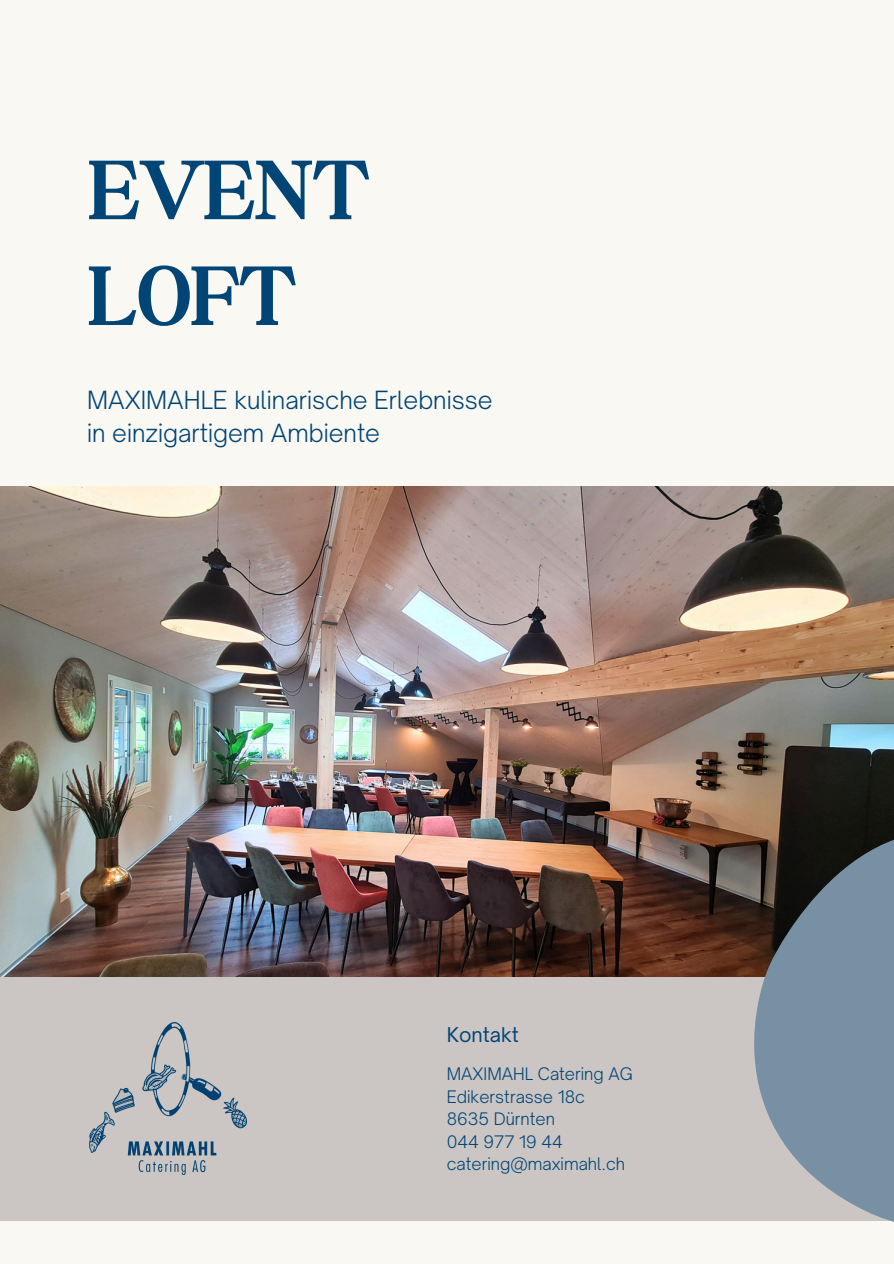
<style>
.page{position:relative;width:894px;height:1264px;background:#fff}
.page>*{position:absolute;margin:0;border:0;box-sizing:border-box;transform-origin:0 0}
.t1{font:700 90px/105.8px "Boston Angel";color:#014576}
.t2{font:300 24px/32.7px "Open Sauce One";color:#014576}
.t3{font:19.5px "Open Sauce One";color:#014576}
.t4{font:300 16.5px "Open Sauce One";color:#014576}
</style>
<div class="page">
<div style="left:0;top:0;width:893px;height:1263px;background:#faf8f2"></div>
<img style="left:0;top:486px;width:893px;height:490px">
<div style="left:0;top:976px;width:893px;height:244px;background:#cbc6c3"></div>
<svg style="left:672px;top:743px;width:221px;height:479px"></svg>
<img style="left:89px;top:1022px;width:158px;height:152px">
<p class="t1" style="left:88px;top:137px;width:282px">EVENT<br>LOFT</p>
<p class="t2" style="left:87px;top:383px;width:407px">MAXIMAHLE kulinarische Erlebnisse in einzigartigem Ambiente</p>
<p class="t3" style="left:446px;top:1022px;width:74px">Kontakt</p>
<h3 class="t4" style="left:446px;top:1063px;width:187px">MAXIMAHL Catering AG</h3>
<p class="t4" style="left:446px;top:1086px;width:139px">Edikerstrasse 18c</p>
<p class="t4" style="left:446px;top:1108px;width:109px">8635 Dürnten</p>
<p class="t4" style="left:446px;top:1131px;width:117px">044 977 19 44</p>
<p class="t4" style="left:446px;top:1153px;width:180px">catering@maximahl.ch</p>
</div>
